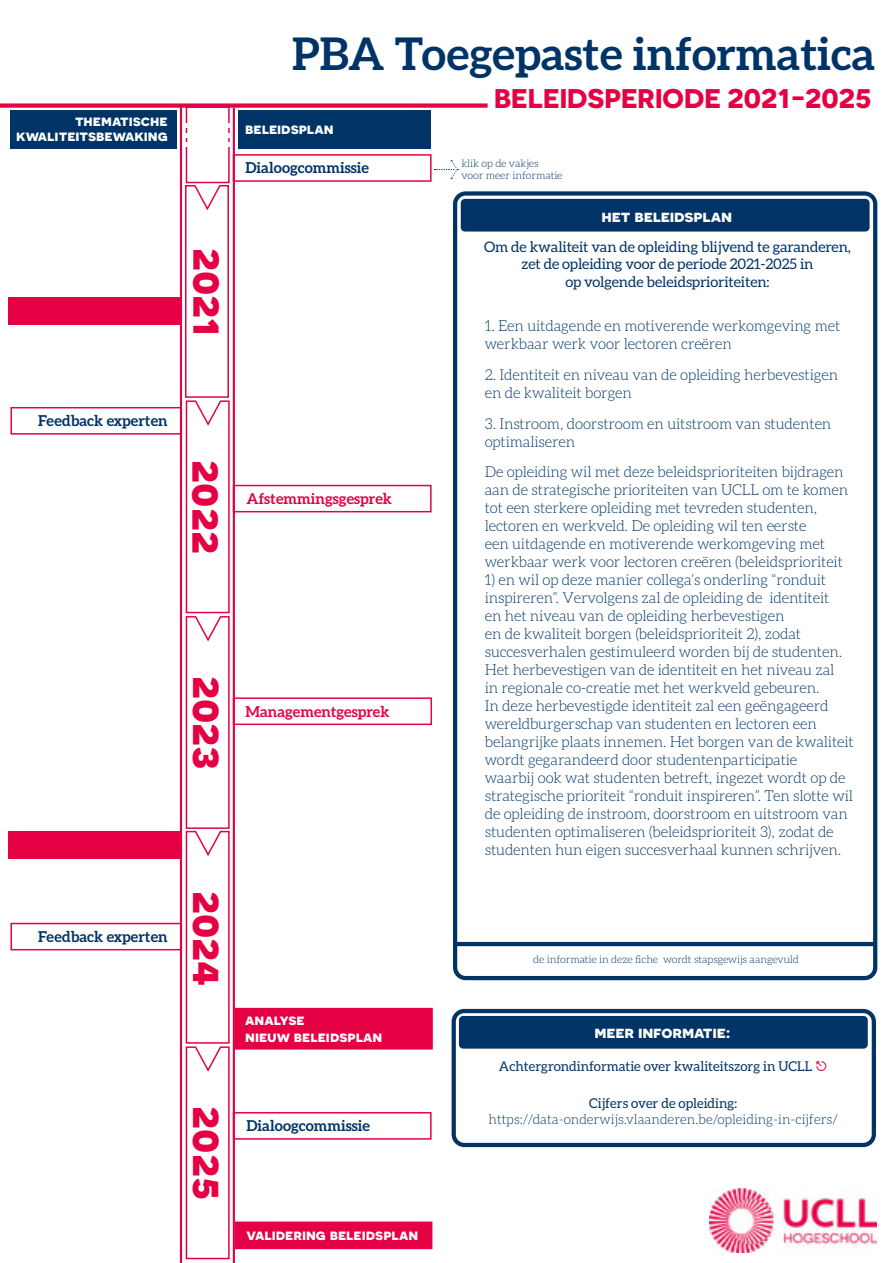
<style>
.page{position:relative;width:893px;height:1263px;background:#fff}
.page>*{position:absolute;margin:0;border:0;box-sizing:border-box;transform-origin:0 0}
.t1{font:700 45px "Aleo";color:#003466}
.t2{font:700 45px "Novecentosanswide";color:#e50043}
.t3{font:700 27px "Novecentosanswide";color:#e50043}
.t4{font:700 16.5px "Novecentosanswide";letter-spacing:-.01em;color:#fff}
.t5{font:300 15px/18px "Aleo";letter-spacing:-.01em;color:#003466}
.t6{font:700 15px/15px "Novecentosanswide";color:#fff;text-align:right}
.t7{font:700 15px "Aleo";color:#003466}
.t8{font:700 15px "Aleo";color:#e50043}
.t9{font:14.55px/17.4px "Aleo";letter-spacing:-.01em;color:#003466;text-align:center}
.t10{font:13.5px "Aleo";color:#003466}
.t11{font:300 13.5px "Aleo";color:#003466}
.t12{font:300 10.5px/12.6px "Aleo";letter-spacing:-.01em;color:#003466}
</style>
<div class="page">
<img style="left:710px;top:1189px;width:167px;height:64px">
<div style="left:9px;top:831px;width:172px;height:28px;background:#e50043"></div>
<div style="left:9px;top:298px;width:172px;height:27px;background:#e50043"></div>
<div style="left:186px;top:106px;width:44px;height:77px;border:1px solid #e50043"></div>
<svg style="left:185px;top:185px;width:45px;height:1075px"></svg>
<hr style="left:184px;top:133px;width:48px;height:4px;background:#fff">
<hr style="left:185px;top:124px;width:45px;height:4px;background:#fff">
<hr style="left:184px;top:143px;width:47px;height:4px;background:#fff">
<div style="left:453px;top:191px;width:424px;height:789px;border:4px solid #003466;border-radius:11px"></div>
<div style="left:461px;top:199px;width:409px;height:33px;background:#003466;border-radius:4px"></div>
<hr style="left:455px;top:942px;width:421px;height:4px;background:#003466">
<div style="left:452px;top:1009px;width:424px;height:138px;border:4px solid #003466;border-radius:11px"></div>
<div style="left:459px;top:1016px;width:409px;height:33px;background:#003466;border-radius:4px"></div>
<svg style="left:435px;top:160px;width:23px;height:19px"></svg>
<div style="left:233px;top:697px;width:199px;height:28px;border:2px solid #e50051"></div>
<div style="left:233px;top:485px;width:199px;height:27px;border:2px solid #e50043"></div>
<div style="left:233px;top:154px;width:199px;height:28px;border:1px solid #e50043"></div>
<div style="left:10px;top:407px;width:172px;height:28px;border:2px solid #e50043"></div>
<div style="left:235px;top:1221px;width:197px;height:28px;background:#e50043;border:2px solid #e50051"></div>
<div style="left:10px;top:110px;width:166px;height:39px;background:#003466"></div>
<div style="left:238px;top:110px;width:193px;height:39px;background:#003466"></div>
<hr style="left:180px;top:107px;width:2px;height:1156px;background:#e50043">
<div style="left:235px;top:1008px;width:198px;height:41px;background:#e50043"></div>
<hr style="left:233px;top:108px;width:2px;height:1155px;background:#e50043">
<div style="left:233px;top:1112px;width:199px;height:28px;border:2px solid #e50043"></div>
<div style="left:10px;top:923px;width:172px;height:27px;border:2px solid #e50043"></div>
<div style="left:0;top:103px;width:488px;height:5px;background:#e50043"></div>
<h1 class="t1" style="left:292px;top:28px;width:585px">PBA Toegepaste informatica</h1>
<p class="t6" style="left:16px;top:113px;width:153px">thematische kwaliteitsbewaking</p>
<p class="t6" style="left:245px;top:121px;width:90px">beleidsplan</p>
<p class="t7" style="left:245px;top:159px;width:125px">Dialoogcommissie</p>
<h1 class="t2" style="left:237px;top:248px;width:90px;rotate:90deg">2021</h1>
<p class="t7" style="left:38px;top:412px;width:131px">Feedback experten</p>
<h1 class="t2" style="left:236px;top:460px;width:95px;rotate:90deg">2022</h1>
<p class="t8" style="left:246px;top:490px;width:147px">Afstemmingsgesprek</p>
<h1 class="t2" style="left:237px;top:676px;width:95px;rotate:90deg">2023</h1>
<p class="t8" style="left:245px;top:703px;width:146px">Managementgesprek</p>
<p class="t7" style="left:38px;top:927px;width:131px">Feedback experten</p>
<h1 class="t2" style="left:237px;top:891px;width:97px;rotate:90deg">2024</h1>
<h1 class="t2" style="left:237px;top:1106px;width:95px;rotate:90deg">2025</h1>
<p class="t6" style="left:245px;top:1012px;width:139px;line-height:16.2px;text-align:left">analyse<br>nieuw beleidsplan</p>
<p class="t7" style="left:246px;top:1117px;width:125px">Dialoogcommissie</p>
<p class="t6" style="left:247px;top:1227px;width:173px">validering beleidsplan</p>
<h2 class="t3" style="left:494px;top:81px;width:379px">BELEIDSPERIODE 2021-2025</h2>
<p class="t12" style="left:461px;top:157px;width:103px">klik op de vakjes voor meer informatie</p>
<p class="t4" style="left:602px;top:206px;width:132px">het beleidsplan</p>
<p class="t9" style="left:484px;top:238px;width:368px">Om de kwaliteit van de opleiding blijvend te garanderen, zet de opleiding voor de periode 2021-2025 in<br>op volgende beleidsprioriteiten:</p>
<p class="t5" style="left:485px;top:317px;width:357px">1. Een uitdagende en motiverende werkomgeving met werkbaar werk voor lectoren creëren</p>
<p class="t5" style="left:485px;top:365px;width:355px">2. Identiteit en niveau van de opleiding herbevestigen en de kwaliteit borgen</p>
<p class="t5" style="left:485px;top:414px;width:348px">3. Instroom, doorstroom en uitstroom van studenten optimaliseren</p>
<p class="t5" style="left:485px;top:463px;width:365px">De opleiding wil met deze beleidsprioriteiten bijdragen aan de strategische prioriteiten van UCLL om te komen tot een sterkere opleiding met tevreden studenten, lectoren en werkveld. De opleiding wil ten eerste<br>een uitdagende en motiverende werkomgeving met werkbaar werk voor lectoren creëren (beleidsprioriteit</p>
<p class="t5" style="left:485px;top:571px;width:371px">1) en wil op deze manier collega’s onderling “ronduit inspireren”. Vervolgens zal de opleiding de identiteit<br>en het niveau van de opleiding herbevestigen<br>en de kwaliteit borgen (beleidsprioriteit 2), zodat succesverhalen gestimuleerd worden bij de studenten.<br>Het herbevestigen van de identiteit en het niveau zal<br>in regionale co-creatie met het werkveld gebeuren.<br>In deze herbevestigde identiteit zal een geëngageerd wereldburgerschap van studenten en lectoren een belangrijke plaats innemen. Het borgen van de kwaliteit wordt gegarandeerd door studentenparticipatie<br>waarbij ook wat studenten betreft, ingezet wordt op de strategische prioriteit “ronduit inspireren”. Ten slotte wil de opleiding de instroom, doorstroom en uitstroom van studenten optimaliseren (beleidsprioriteit 3), zodat de studenten hun eigen succesverhaal kunnen schrijven.</p>
<p class="t12" style="left:533px;top:953px;width:267px">de informatie in deze fiche wordt stapsgewijs aangevuld</p>
<p class="t4" style="left:594px;top:1022px;width:138px">meer informatie:</p>
<p class="t10" style="left:499px;top:1058px;width:315px">Achtergrondinformatie over kwaliteitszorg in UCLL</p>
<p class="t10" style="left:589px;top:1096px;width:149px">Cijfers over de opleiding:</p>
<p class="t11" style="left:489px;top:1112px;width:351px">https://data-onderwijs.vlaanderen.be/opleiding-in-cijfers/</p>
</div>
